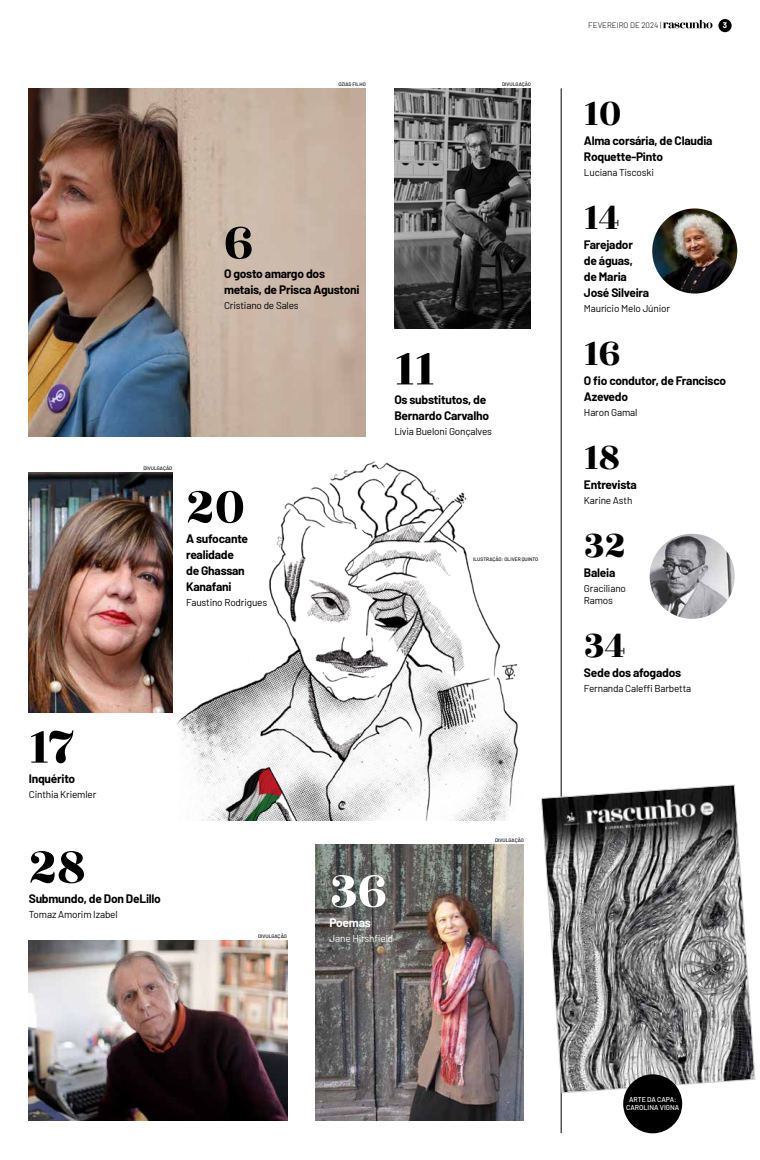
<style>
.page{position:relative;width:760px;height:1160px;background:#fff}
.page>*{position:absolute;margin:0;border:0;box-sizing:border-box;transform-origin:0 0}
.t1{font:54px "Rozha One";letter-spacing:-.005em;color:#000}
.t2{font:54px "Rozha One";color:#fff}
.t3{font:40px "Rozha One";letter-spacing:-.005em;color:#000}
.t4{font:700 12px/16px "Barlow";letter-spacing:-.02em;color:#000}
.t5{font:700 12px "Barlow";letter-spacing:-.02em;color:#fff}
.t6{font:10px/12px "Barlow";letter-spacing:-.015em;color:#000}
.t7{font:10px "Barlow";letter-spacing:-.015em;color:#fff}
.t8{font:300 8px "Barlow";letter-spacing:-.005em;color:#000}
.t9{font:700 8px "Barlow";color:#fff}
.t10{font:500 7px/8px "Barlow";color:#fff;text-align:center}
.t11{font:500 5px "Barlow";color:#000}
</style>
<div class="page">
<img style="left:29px;top:89px;width:337px;height:347px">
<img style="left:150px;top:461px;width:368px;height:359px">
<img style="left:316px;top:844px;width:208px;height:276px">
<hr style="left:561px;top:88px;width:1px;height:1044px;background:#000">
<svg style="left:541px;top:784px;width:214px;height:309px;background:#8a8a8b"></svg>
<div style="left:623px;top:1074px;width:59px;height:59px;background:#000;border-radius:50%"></div>
<img style="left:394px;top:88px;width:137px;height:240px">
<img style="left:29px;top:472px;width:143px;height:240px">
<img style="left:29px;top:940px;width:258px;height:180px">
<img style="left:652px;top:208px;width:85px;height:85px;border-radius:43px">
<img style="left:649px;top:533px;width:85px;height:86px;border-radius:43px">
<svg style="left:663px;top:20px;width:49px;height:8px"></svg>
<div style="left:718px;top:19px;width:13px;height:13px;background:#000;border-radius:50%"></div>
<p class="t11" style="left:338px;top:81px;width:29px">OZIAS FILHO</p>
<p class="t11" style="left:502px;top:81px;width:30px">DIVULGAÇÃO</p>
<h1 class="t1" style="left:224px;top:204px;width:31px">6</h1>
<p class="t4" style="left:224px;top:265px;width:137px">O gosto amargo dos metais, de Prisca Agustoni</p>
<p class="t6" style="left:224px;top:299px;width:76px">Cristiano de Sales</p>
<p class="t11" style="left:143px;top:464px;width:30px">DIVULGAÇÃO</p>
<h1 class="t1" style="left:186px;top:468px;width:61px">20</h1>
<p class="t4" style="left:186px;top:529px;width:63px">A sufocante realidade de Ghassan<br>Kanafani</p>
<p class="t6" style="left:186px;top:595px;width:82px">Faustino Rodrigues</p>
<h1 class="t1" style="left:394px;top:330px;width:42px">11</h1>
<p class="t4" style="left:394px;top:391px;width:96px">Os substitutos, de<br>Bernardo Carvalho</p>
<p class="t6" style="left:394px;top:425px;width:99px">Lívia Bueloni Gonçalves</p>
<p class="t11" style="left:473px;top:555px;width:67px">ILUSTRAÇÃO: OLIVER QUINTO</p>
<h1 class="t1" style="left:29px;top:708px;width:47px">17</h1>
<p class="t4" style="left:29px;top:769px;width:48px">Inquérito</p>
<p class="t6" style="left:29px;top:787px;width:69px">Cinthia Kriemler</p>
<h1 class="t1" style="left:29px;top:828px;width:58px">28</h1>
<p class="t4" style="left:29px;top:889px;width:134px">Submundo, de Don DeLillo</p>
<p class="t6" style="left:29px;top:907px;width:90px">Tomaz Amorim Izabel</p>
<p class="t11" style="left:258px;top:932px;width:30px">DIVULGAÇÃO</p>
<h1 class="t2" style="left:329px;top:852px;width:59px">36</h1>
<p class="t5" style="left:329px;top:913px;width:43px">Poemas</p>
<p class="t7" style="left:329px;top:930px;width:65px">Jane Hirshfield</p>
<p class="t11" style="left:495px;top:836px;width:30px">DIVULGAÇÃO</p>
<p class="t8" style="left:588px;top:20px;width:75px">FEVEREIRO DE 2024 |</p>
<p class="t9" style="left:723px;top:20px;width:6px">3</p>
<h2 class="t3" style="left:584px;top:85px;width:39px">10</h2>
<p class="t4" style="left:584px;top:131px;width:130px">Alma corsária, de Claudia<br>Roquette-Pinto</p>
<p class="t6" style="left:584px;top:165px;width:72px">Luciana Tiscoski</p>
<h2 class="t3" style="left:584px;top:189px;width:38px">14</h2>
<p class="t4" style="left:584px;top:235px;width:67px">Farejador<br>de águas,<br>de Maria<br>José Silveira</p>
<p class="t6" style="left:584px;top:301px;width:88px">Maurício Melo Júnior</p>
<h2 class="t3" style="left:584px;top:325px;width:38px">16</h2>
<p class="t4" style="left:584px;top:371px;width:144px">O fio condutor, de Francisco<br>Azevedo</p>
<p class="t6" style="left:584px;top:405px;width:55px">Haron Gamal</p>
<h2 class="t3" style="left:584px;top:429px;width:38px">18</h2>
<p class="t4" style="left:584px;top:475px;width:54px">Entrevista</p>
<p class="t6" style="left:584px;top:493px;width:50px">Karine Asth</p>
<h2 class="t3" style="left:584px;top:517px;width:43px">32</h2>
<p class="t4" style="left:584px;top:563px;width:33px">Baleia</p>
<p class="t6" style="left:584px;top:581px;width:43px">Graciliano<br>Ramos</p>
<h2 class="t3" style="left:584px;top:617px;width:44px">34</h2>
<p class="t4" style="left:584px;top:663px;width:99px">Sede dos afogados</p>
<p class="t6" style="left:584px;top:681px;width:109px">Fernanda Caleffi Barbetta</p>
<p class="t10" style="left:626px;top:1094px;width:55px">ARTE DA CAPA:<br>CAROLINA VIGNA</p>
</div>
